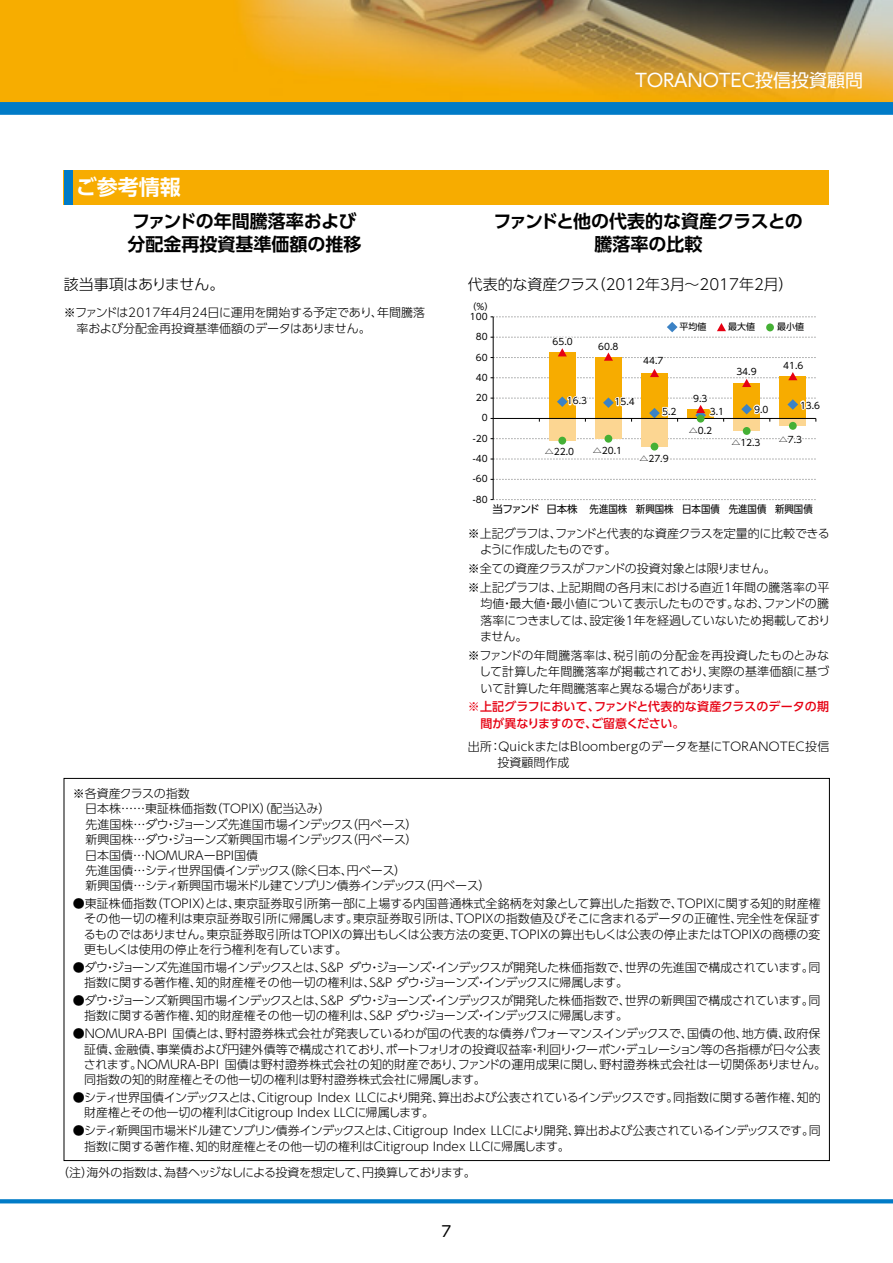
<style>
.page{position:relative;width:893px;height:1263px;background:#fff}
.page>*{position:absolute;margin:0;border:0;box-sizing:border-box;transform-origin:0 0}
.t1{font:700 21px "UD Shin Go Pro De";color:#fff}
.t2{font:700 18px/22.5px "UD Shin Go Pro De";color:#000}
.t3{font:18px "UD Shin Go Pro";letter-spacing:-.17em;color:#fff}
.t4{font:300 15px "UD Shin Go Pro";color:#000}
.t5{font:300 15px "UD Shin Go Pro";letter-spacing:-.02em;color:#000}
.t6{font:15px "UD Shin Go Pro";color:#000}
.t7{font:300 12px/15.5px "UD Shin Go Pro";letter-spacing:-.01em;color:#000}
.t8{font:300 12px/15.5px "UD Shin Go Pro";letter-spacing:-.035em;color:#000}
.t9{font:500 12px/16.5px "UD Shin Go Pro";letter-spacing:-.005em;color:#e60012}
.t10{font:300 12px "UD Shin Go Pro";letter-spacing:-.03em;color:#000}
.t11{font:10.5px "UD Shin Go Pro";color:#000}
.t12{font:9px "UD Shin Go Pro";color:#000}
</style>
<div class="page">
<img style="left:0;top:0;width:893px;height:102px">
<svg style="left:1px;top:1199px;width:892px;height:4px;background:#0d81c9"></svg>
<div style="left:0;top:102px;width:893px;height:13px;background:#007bc7"></div>
<div style="left:64px;top:170px;width:765px;height:34px;background:#f7ac00"></div>
<div style="left:64px;top:170px;width:8px;height:34px;background:#007bc7"></div>
<hr style="left:493px;top:317px;width:1px;height:183px;background:#000">
<svg style="left:491px;top:499px;width:325px;height:1px"></svg>
<svg style="left:491px;top:479px;width:325px;height:1px"></svg>
<svg style="left:491px;top:316px;width:326px;height:148px"></svg>
<div style="left:766px;top:323px;width:8px;height:8px;background:#45b035;border-radius:50%"></div>
<h1 class="t1" style="left:76px;top:170px;width:106px">ご参考情報</h1>
<h2 class="t3" style="left:632px;top:66px;width:233px">ＴＯＲＡＮＯＴＥＣ投信投資顧問</h2>
<h2 class="t2" style="left:127px;top:210px;width:236px">ファンドの年間騰落率および分配金再投資基準価額の推移</h2>
<h2 class="t2" style="left:493px;top:210px;width:311px;text-align:center">ファンドと他の代表的な資産クラスとの騰落率の比較</h2>
<p class="t5" style="left:64px;top:272px;width:162px">該当事項はありません。</p>
<p class="t7" style="left:77px;top:303px;width:350px;line-height:16.5px;text-indent:-13px">※ファンドは2017年４月24日に運用を開始する予定であり、年間騰落率および分配金再投資基準価額のデータはありません。</p>
<p class="t4" style="left:468px;top:272px;width:327px">代表的な資産クラス（2012年3月～2017年2月）</p>
<p class="t12" style="left:468px;top:299px;width:27px">（%）</p>
<p class="t12" style="left:470px;top:309px;width:19px">100</p>
<p class="t12" style="left:476px;top:330px;width:13px">80</p>
<p class="t12" style="left:476px;top:350px;width:13px">60</p>
<p class="t12" style="left:476px;top:370px;width:13px">40</p>
<p class="t12" style="left:476px;top:390px;width:13px">20</p>
<p class="t12" style="left:482px;top:411px;width:7px">0</p>
<p class="t12" style="left:473px;top:431px;width:16px">-20</p>
<p class="t12" style="left:473px;top:451px;width:16px">-40</p>
<p class="t12" style="left:473px;top:472px;width:16px">-60</p>
<p class="t12" style="left:553px;top:334px;width:22px">65.0</p>
<p class="t12" style="left:598px;top:339px;width:22px">60.8</p>
<p class="t12" style="left:567px;top:394px;width:22px">16.3</p>
<p class="t12" style="left:615px;top:394px;width:22px">15.4</p>
<p class="t12" style="left:643px;top:354px;width:22px">44.7</p>
<p class="t12" style="left:679px;top:320px;width:28px">平均値</p>
<p class="t12" style="left:728px;top:320px;width:28px">最大値</p>
<p class="t12" style="left:777px;top:320px;width:28px">最小値</p>
<p class="t12" style="left:736px;top:365px;width:22px">34.9</p>
<p class="t12" style="left:783px;top:358px;width:22px">41.6</p>
<p class="t12" style="left:693px;top:391px;width:16px">9.3</p>
<p class="t12" style="left:662px;top:404px;width:16px">5.2</p>
<p class="t12" style="left:710px;top:405px;width:16px">3.1</p>
<p class="t12" style="left:754px;top:402px;width:16px">9.0</p>
<p class="t12" style="left:800px;top:398px;width:22px">13.6</p>
<p class="t12" style="left:545px;top:445px;width:31px">△22.0</p>
<p class="t12" style="left:593px;top:443px;width:31px">△20.1</p>
<p class="t12" style="left:639px;top:451px;width:31px">△27.9</p>
<p class="t12" style="left:689px;top:424px;width:25px">△0.2</p>
<p class="t12" style="left:731px;top:435px;width:31px">△12.3</p>
<p class="t12" style="left:779px;top:432px;width:25px">△7.3</p>
<p class="t12" style="left:473px;top:492px;width:16px">-80</p>
<p class="t11" style="left:493px;top:500px;width:322px">当ファンド 日本株 先進国株 新興国株 日本国債 先進国債 新興国債</p>
<p class="t8" style="left:480px;top:525px;width:351px;line-height:16.5px;text-indent:-12px">※上記グラフは、ファンドと代表的な資産クラスを定量的に比較できるように作成したものです。</p>
<p class="t7" style="left:468px;top:559px;width:363px;line-height:18.6px">※全ての資産クラスがファンドの投資対象とは限りません。<br>※上記グラフは、上記期間の各月末における直近1年間の騰落率の平</p>
<p class="t7" style="left:480px;top:595px;width:352px;line-height:16.5px;text-align:justify">均値・最大値・最小値について表示したものです。なお、ファンドの騰落率につきましては、設定後1年を経過していないため掲載しておりません。</p>
<p class="t7" style="left:479px;top:646px;width:352px;line-height:16.5px;text-align:justify;text-indent:-11px">※ファンドの年間騰落率は、税引前の分配金を再投資したものとみなして計算した年間騰落率が掲載されており、実際の基準価額に基づいて計算した年間騰落率と異なる場合があります。</p>
<p class="t9" style="left:480px;top:698px;width:350px;text-indent:-13px">※上記グラフにおいて、ファンドと代表的な資産クラスのデータの期間が異なりますので、ご留意ください。</p>
<p class="t7" style="left:497px;top:737px;width:333px;line-height:16.5px;text-indent:-30px">出所：QuickまたはBloombergのデータを基にＴＯＲＡＮＯＴＥＣ投信投資顧問作成</p>
<p class="t7" style="left:85px;top:785px;width:407px;text-indent:-13px">※各資産クラスの指数<br>日本株……東証株価指数（TOPIX）（配当込み）<br>先進国株…ダウ・ジョーンズ先進国市場インデックス（円ベース）<br>新興国株…ダウ・ジョーンズ新興国市場インデックス（円ベース）<br>日本国債…NOMURAーBPI国債<br>先進国債…シティ世界国債インデックス（除く日本、円ベース）<br>新興国債…シティ新興国市場米ドル建てソブリン債券インデックス（円ベース）</p>
<p class="t7" style="left:84px;top:895px;width:739px;text-align:justify;text-indent:-11px">●東証株価指数（TOPIX）とは、東京証券取引所第一部に上場する内国普通株式全銘柄を対象として算出した指数で、TOPIXに関する知的財産権その他一切の権利は東京証券取引所に帰属します。東京証券取引所は、TOPIXの指数値及びそこに含まれるデータの正確性、完全性を保証するものではありません。東京証券取引所はTOPIXの算出もしくは公表方法の変更、TOPIXの算出もしくは公表の停止またはTOPIXの商標の変更もしくは使用の停止を行う権利を有しています。</p>
<p class="t8" style="left:84px;top:959px;width:738px;text-indent:-11px">●ダウ・ジョーンズ先進国市場インデックスとは、S&amp;P ダウ・ジョーンズ・インデックスが開発した株価指数で、世界の先進国で構成されています。同指数に関する著作権、知的財産権その他一切の権利は、S&amp;P ダウ・ジョーンズ・インデックスに帰属します。</p>
<p class="t8" style="left:84px;top:992px;width:738px;text-indent:-11px">●ダウ・ジョーンズ新興国市場インデックスとは、S&amp;P ダウ・ジョーンズ・インデックスが開発した株価指数で、世界の新興国で構成されています。同指数に関する著作権、知的財産権その他一切の権利は、S&amp;P ダウ・ジョーンズ・インデックスに帰属します。</p>
<p class="t7" style="left:84px;top:1025px;width:744px;text-indent:-11px">●NOMURA-BPI 国債とは、野村證券株式会社が発表しているわが国の代表的な債券パフォーマンスインデックスで、国債の他、地方債、政府保証債、金融債、事業債および円建外債等で構成されており、ポートフォリオの投資収益率・利回り・クーポン・デュレーション等の各指標が日々公表されます。NOMURA-BPI 国債は野村證券株式会社の知的財産であり、ファンドの運用成果に関し、野村證券株式会社は一切関係ありません。同指数の知的財産権とその他一切の権利は野村證券株式会社に帰属します。</p>
<p class="t7" style="left:84px;top:1089px;width:738px;text-indent:-11px">●シティ世界国債インデックスとは、Citigroup Index LLCにより開発、算出および公表されているインデックスです。同指数に関する著作権、知的財産権とその他一切の権利はCitigroup Index LLCに帰属します。</p>
<p class="t7" style="left:84px;top:1122px;width:738px;text-indent:-11px">●シティ新興国市場米ドル建てソブリン債券インデックスとは、Citigroup Index LLCにより開発、算出および公表されているインデックスです。同指数に関する著作権、知的財産権とその他一切の権利はCitigroup Index LLCに帰属します。</p>
<p class="t10" style="left:57px;top:1162px;width:420px">（注）海外の指数は、為替ヘッジなしによる投資を想定して、円換算しております。</p>
<p class="t6" style="left:442px;top:1219px;width:11px">7</p>
</div>
